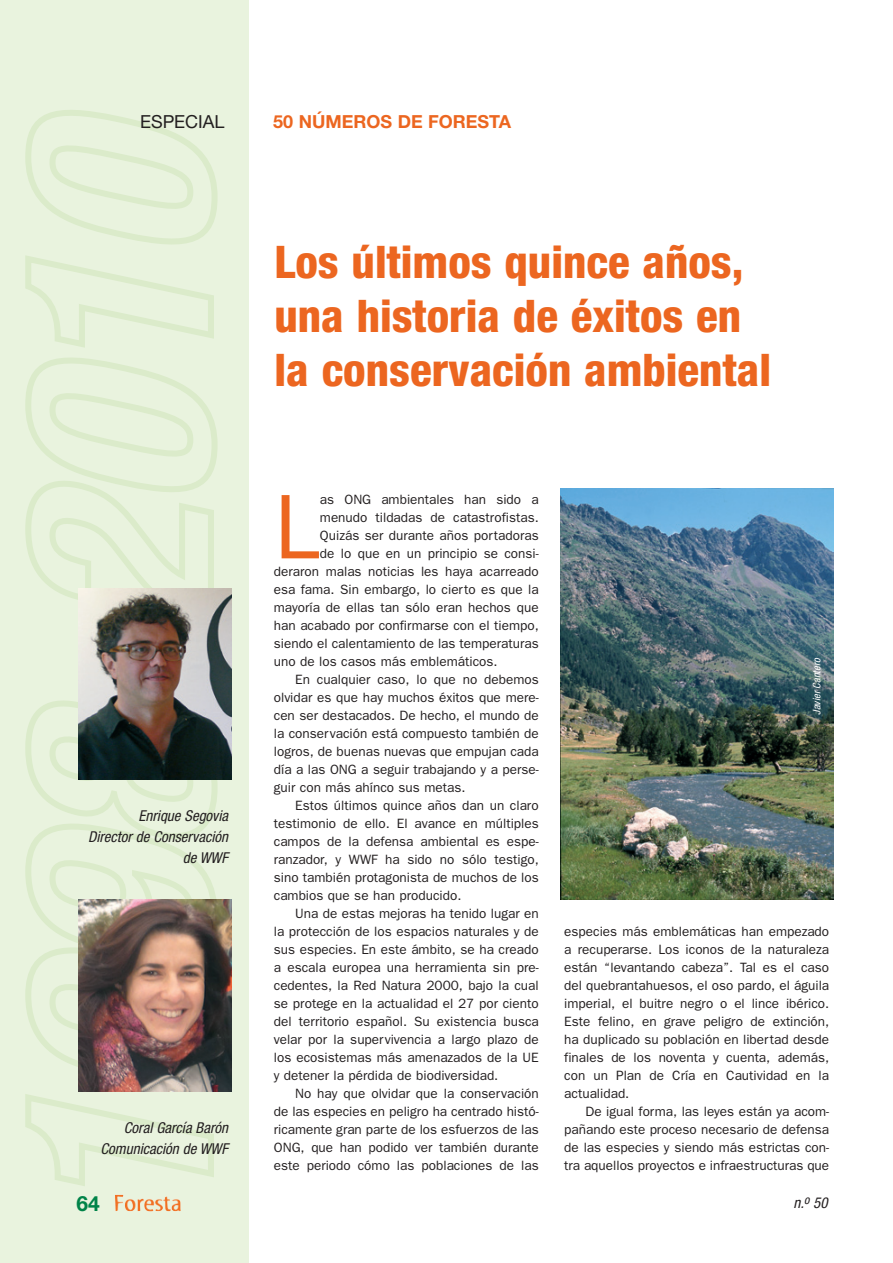
<style>
.page{position:relative;width:893px;height:1263px;background:#fff}
.page>*{position:absolute;margin:0;border:0;box-sizing:border-box;transform-origin:0 0}
.t1{font:92.25px "Franklin Gothic";color:#ec6620}
.t2{font:800 condensed 45px/54px "Helvetica Neue";color:#ec6620}
.t3{font:700 21px "Helvetica Neue";color:#008348}
.t4{font:700 18px "Helvetica Neue";color:#ec6620}
.t5{font:18px "Helvetica Neue";color:#231f20}
.t6{font:italic condensed 15px/21px "Helvetica Neue";color:#231f20;text-align:right}
.t7{font:13.5px "Franklin Gothic";color:#231f20}
.t8{font:italic condensed 10.5px "Helvetica Neue";color:#fff}
</style>
<div class="page">
<div style="left:0;top:0;width:249px;height:1263px;background:#e9f3de"></div>
<svg style="left:25px;top:110px;width:196px;height:1076px"></svg>
<img style="left:115px;top:1195px;width:66px;height:17px">
<img style="left:78px;top:900px;width:153px;height:191px">
<img style="left:78px;top:588px;width:153px;height:192px">
<img style="left:560px;top:489px;width:273px;height:411px">
<p class="t5" style="left:140px;top:111px;width:86px">ESPECIAL</p>
<p class="t4" style="left:273px;top:110px;width:240px">50 NÚMEROS DE FORESTA</p>
<p class="t6" style="left:88px;top:805px;width:142px">Enrique Segovia<br>Director de Conservación de WWF</p>
<p class="t6" style="left:100px;top:1117px;width:129px">Coral García Barón<br>Comunicación de WWF</p>
<p class="t2" style="left:275px;top:234px;width:498px">Los últimos quince años, una historia de éxitos en la conservación ambiental</p>
<p class="t1" style="left:274px;top:474px;width:48px">L</p>
<p class="t7" style="left:320px;top:492px;width:220px">as ONG ambientales han sido a</p>
<p class="t7" style="left:320px;top:510px;width:220px">menudo tildadas de catastrofistas.</p>
<p class="t7" style="left:320px;top:528px;width:220px">Quizás ser durante años portadoras</p>
<p class="t7" style="left:320px;top:546px;width:220px">de lo que en un principio se consi-</p>
<p class="t7" style="left:274px;top:564px;width:266px">deraron malas noticias les haya acarreado</p>
<p class="t7" style="left:274px;top:582px;width:266px">esa fama. Sin embargo, lo cierto es que la</p>
<p class="t7" style="left:274px;top:600px;width:266px">mayoría de ellas tan sólo eran hechos que</p>
<p class="t7" style="left:274px;top:618px;width:266px">han acabado por confirmarse con el tiempo,</p>
<p class="t7" style="left:274px;top:636px;width:266px">siendo el calentamiento de las temperaturas</p>
<p class="t7" style="left:274px;top:654px;width:225px">uno de los casos más emblemáticos.</p>
<p class="t7" style="left:295px;top:672px;width:245px">En cualquier caso, lo que no debemos</p>
<p class="t7" style="left:274px;top:690px;width:266px">olvidar es que hay muchos éxitos que mere-</p>
<p class="t7" style="left:274px;top:708px;width:266px">cen ser destacados. De hecho, el mundo de</p>
<p class="t7" style="left:274px;top:726px;width:266px">la conservación está compuesto también de</p>
<p class="t7" style="left:274px;top:744px;width:266px">logros, de buenas nuevas que empujan cada</p>
<p class="t7" style="left:274px;top:762px;width:266px">día a las ONG a seguir trabajando y a perse-</p>
<p class="t7" style="left:274px;top:780px;width:193px">guir con más ahínco sus metas.</p>
<p class="t7" style="left:295px;top:798px;width:245px">Estos últimos quince años dan un claro</p>
<p class="t7" style="left:274px;top:816px;width:266px">testimonio de ello. El avance en múltiples</p>
<p class="t7" style="left:274px;top:834px;width:266px">campos de la defensa ambiental es espe-</p>
<p class="t7" style="left:274px;top:852px;width:266px">ranzador, y WWF ha sido no sólo testigo,</p>
<p class="t7" style="left:274px;top:870px;width:266px">sino también protagonista de muchos de los</p>
<p class="t7" style="left:274px;top:888px;width:189px">cambios que se han producido.</p>
<p class="t7" style="left:295px;top:906px;width:245px">Una de estas mejoras ha tenido lugar en</p>
<p class="t7" style="left:274px;top:924px;width:266px">la protección de los espacios naturales y de</p>
<p class="t7" style="left:274px;top:942px;width:266px">sus especies. En este ámbito, se ha creado</p>
<p class="t7" style="left:274px;top:960px;width:266px">a escala europea una herramienta sin pre-</p>
<p class="t7" style="left:274px;top:978px;width:266px">cedentes, la Red Natura 2000, bajo la cual</p>
<p class="t7" style="left:274px;top:996px;width:266px">se protege en la actualidad el 27 por ciento</p>
<p class="t7" style="left:274px;top:1014px;width:266px">del territorio español. Su existencia busca</p>
<p class="t7" style="left:274px;top:1032px;width:266px">velar por la supervivencia a largo plazo de</p>
<p class="t7" style="left:274px;top:1050px;width:266px">los ecosistemas más amenazados de la UE</p>
<p class="t7" style="left:274px;top:1068px;width:226px">y detener la pérdida de biodiversidad.</p>
<p class="t7" style="left:295px;top:1086px;width:245px">No hay que olvidar que la conservación</p>
<p class="t7" style="left:274px;top:1104px;width:266px">de las especies en peligro ha centrado histó-</p>
<p class="t7" style="left:274px;top:1122px;width:266px">ricamente gran parte de los esfuerzos de las</p>
<p class="t7" style="left:274px;top:1140px;width:266px">ONG, que han podido ver también durante</p>
<p class="t7" style="left:274px;top:1158px;width:266px">este periodo cómo las poblaciones de las</p>
<p class="t8" style="left:811px;top:715px;width:58px;rotate:-90deg">Javier Cantero</p>
<p class="t7" style="left:564px;top:924px;width:266px">especies más emblemáticas han empezado</p>
<p class="t7" style="left:564px;top:942px;width:266px">a recuperarse. Los iconos de la naturaleza</p>
<p class="t7" style="left:564px;top:960px;width:266px">están “levantando cabeza”. Tal es el caso</p>
<p class="t7" style="left:564px;top:978px;width:266px">del quebrantahuesos, el oso pardo, el águila</p>
<p class="t7" style="left:564px;top:996px;width:266px">imperial, el buitre negro o el lince ibérico.</p>
<p class="t7" style="left:564px;top:1014px;width:266px">Este felino, en grave peligro de extinción,</p>
<p class="t7" style="left:564px;top:1032px;width:266px">ha duplicado su población en libertad desde</p>
<p class="t7" style="left:564px;top:1050px;width:266px">finales de los noventa y cuenta, además,</p>
<p class="t7" style="left:564px;top:1068px;width:266px">con un Plan de Cría en Cautividad en la</p>
<p class="t7" style="left:564px;top:1086px;width:67px">actualidad.</p>
<p class="t7" style="left:586px;top:1104px;width:245px">De igual forma, las leyes están ya acom-</p>
<p class="t7" style="left:564px;top:1122px;width:266px">pañando este proceso necesario de defensa</p>
<p class="t7" style="left:564px;top:1140px;width:266px">de las especies y siendo más estrictas con-</p>
<p class="t7" style="left:564px;top:1158px;width:266px">tra aquellos proyectos e infraestructuras que</p>
<p class="t3" style="left:77px;top:1191px;width:25px">64</p>
<p class="t6" style="left:793px;top:1192px;width:36px">n.<sup>o</sup> 50</p>
</div>
